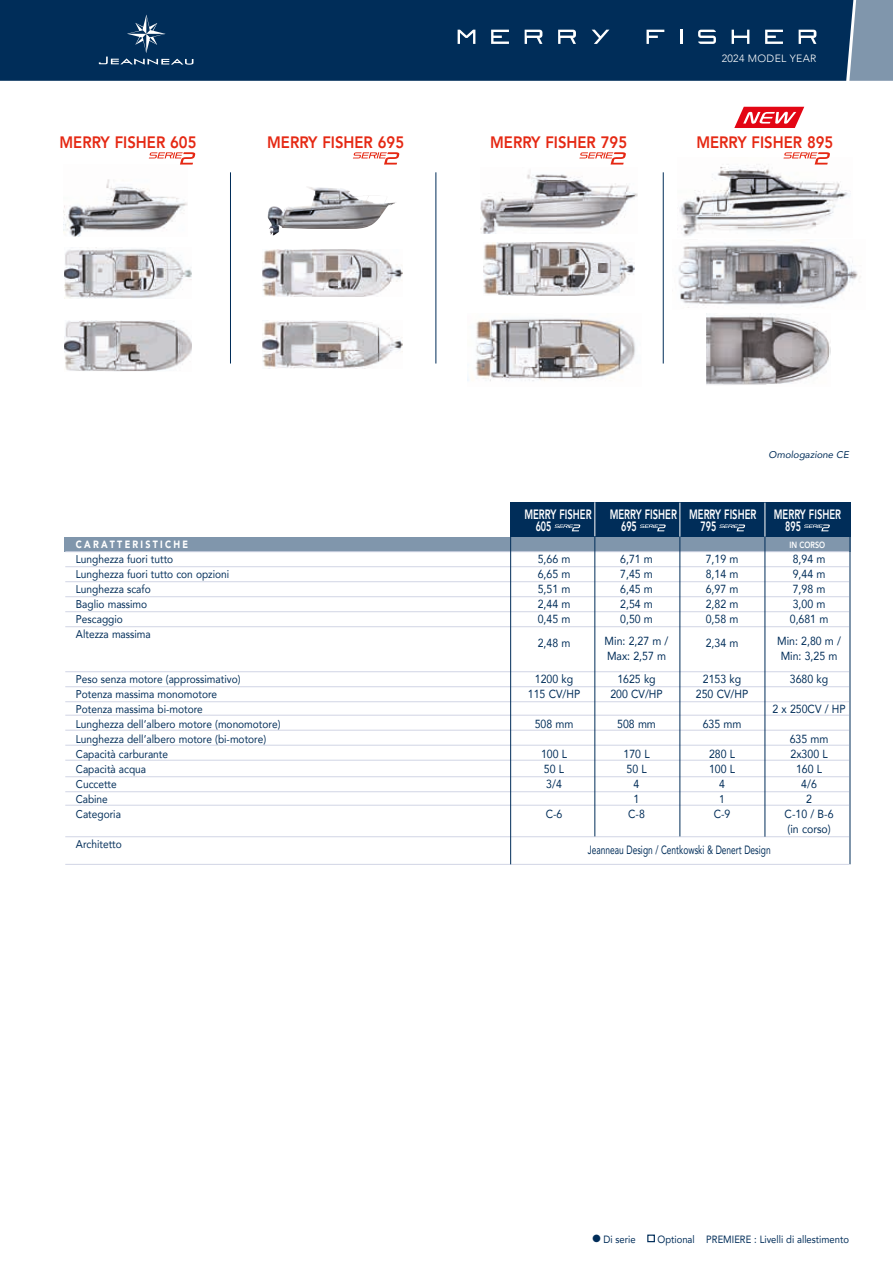
<style>
.page{position:relative;width:893px;height:1263px;background:#fff}
.page>*{position:absolute;margin:0;border:0;box-sizing:border-box;transform-origin:0 0}
.t1{font:800 16.5px "Avenir";color:#e52813;scale:.9 1}
.t2{font:800 13.5px/12px "Avenir";color:#fff;scale:.7 1}
.t3{font:12px "Avenir";color:#002d59;scale:.7 1}
.t4{font:11.7px/15px "Avenir";color:#002d59;scale:.9 1}
.t5{font:11.25px "Avenir";color:#002d59;scale:.9 1}
.t6{font:10.5px "Avenir";color:#002d59;scale:.9 1}
.t7{font:900 10.5px "Avenir";letter-spacing:.25em;color:#fff;scale:.85 1}
.t8{font:300 10.5px "Avenir";letter-spacing:.03em;color:#fff}
.t9{font:italic 9.75px "Avenir";color:#002d59}
.t10{font:800 9px "Avenir";color:#fff;scale:.8 1}
</style>
<div class="page">
<div style="left:853px;top:0;width:40px;height:81px;background:#8096ac"></div>
<div style="left:64px;top:537px;width:786px;height:14px;background:#8096ac"></div>
<div style="left:647px;top:1234px;width:8px;height:8px;border:1px solid #002d59"></div>
<div style="left:510px;top:503px;width:340px;height:34px;background:#002d59"></div>
<hr style="left:65px;top:551px;width:784px;height:1px;background:#d1d5e5">
<hr style="left:65px;top:566px;width:784px;height:1px;background:#d1d5e5">
<hr style="left:65px;top:581px;width:784px;height:1px;background:#d1d5e5">
<hr style="left:65px;top:596px;width:784px;height:1px;background:#d1d5e5">
<hr style="left:65px;top:611px;width:784px;height:1px;background:#d1d5e5">
<hr style="left:65px;top:626px;width:784px;height:1px;background:#d1d5e5">
<hr style="left:65px;top:671px;width:784px;height:1px;background:#d1d5e5">
<hr style="left:65px;top:686px;width:784px;height:1px;background:#d1d5e5">
<hr style="left:65px;top:701px;width:784px;height:1px;background:#d1d5e5">
<hr style="left:65px;top:715px;width:784px;height:1px;background:#d1d5e5">
<hr style="left:65px;top:730px;width:784px;height:1px;background:#d1d5e5">
<hr style="left:65px;top:745px;width:784px;height:1px;background:#d1d5e5">
<hr style="left:65px;top:760px;width:784px;height:1px;background:#d1d5e5">
<hr style="left:65px;top:776px;width:784px;height:1px;background:#d1d5e5">
<hr style="left:65px;top:791px;width:784px;height:1px;background:#d1d5e5">
<hr style="left:65px;top:805px;width:784px;height:1px;background:#d1d5e5">
<hr style="left:65px;top:836px;width:784px;height:1px;background:#d1d5e5">
<hr style="left:65px;top:864px;width:784px;height:1px;background:#d1d5e5">
<div style="left:0;top:0;width:853px;height:81px;background:#002d59"></div>
<hr style="left:765px;top:524px;width:1px;height:313px;background:#002d59">
<hr style="left:594px;top:524px;width:1px;height:312px;background:#002d59">
<hr style="left:679px;top:524px;width:1px;height:312px;background:#002d59">
<hr style="left:510px;top:522px;width:1px;height:342px;background:#002d59">
<svg style="left:99px;top:15px;width:94px;height:50px;background:#174068"></svg>
<hr style="left:850px;top:504px;width:1px;height:360px;background:#002d59">
<svg style="left:804px;top:524px;width:26px;height:7px"></svg>
<svg style="left:719px;top:524px;width:26px;height:7px"></svg>
<svg style="left:640px;top:524px;width:26px;height:7px"></svg>
<svg style="left:554px;top:524px;width:26px;height:7px"></svg>
<svg style="left:458px;top:30px;width:17px;height:14px"></svg>
<svg style="left:491px;top:30px;width:18px;height:14px"></svg>
<svg style="left:525px;top:30px;width:17px;height:14px"></svg>
<svg style="left:558px;top:30px;width:18px;height:14px"></svg>
<svg style="left:592px;top:30px;width:17px;height:14px"></svg>
<svg style="left:646px;top:30px;width:18px;height:14px"></svg>
<svg style="left:680px;top:30px;width:2px;height:14px"></svg>
<svg style="left:698px;top:30px;width:18px;height:14px"></svg>
<svg style="left:732px;top:30px;width:17px;height:14px"></svg>
<svg style="left:765px;top:30px;width:18px;height:14px"></svg>
<svg style="left:799px;top:30px;width:17px;height:14px"></svg>
<img style="left:63px;top:179px;width:125px;height:57px">
<img style="left:677px;top:164px;width:172px;height:72px">
<svg style="left:149px;top:152px;width:46px;height:13px"></svg>
<svg style="left:353px;top:152px;width:46px;height:13px"></svg>
<img style="left:64px;top:321px;width:128px;height:50px">
<img style="left:262px;top:321px;width:140px;height:47px">
<hr style="left:230px;top:172px;width:1px;height:191px;background:#002d59">
<img style="left:267px;top:187px;width:121px;height:48px">
<svg style="left:783px;top:152px;width:47px;height:13px"></svg>
<svg style="left:579px;top:152px;width:47px;height:13px"></svg>
<img style="left:706px;top:314px;width:125px;height:71px">
<hr style="left:663px;top:172px;width:1px;height:191px;background:#002d59">
<img style="left:481px;top:174px;width:156px;height:60px">
<img style="left:468px;top:318px;width:168px;height:63px">
<hr style="left:435px;top:172px;width:1px;height:191px;background:#002d59">
<img style="left:64px;top:249px;width:128px;height:50px">
<img style="left:262px;top:249px;width:140px;height:48px">
<img style="left:483px;top:242px;width:151px;height:53px">
<img style="left:678px;top:243px;width:183px;height:65px">
<hr style="left:765px;top:503px;width:1px;height:34px;background:#fff">
<hr style="left:679px;top:503px;width:1px;height:34px;background:#fff">
<hr style="left:594px;top:502px;width:1px;height:34px;background:#fff">
<svg style="left:734px;top:107px;width:70px;height:21px"></svg>
<p class="t8" style="left:722px;top:52px;width:96px">2024 MODEL YEAR</p>
<h1 class="t1" style="left:60px;top:129px;width:154px">MERRY FISHER 605</h1>
<h1 class="t1" style="left:267px;top:129px;width:154px">MERRY FISHER 695</h1>
<h1 class="t1" style="left:490px;top:129px;width:154px">MERRY FISHER 795</h1>
<h1 class="t1" style="left:696px;top:129px;width:154px">MERRY FISHER 895</h1>
<p class="t9" style="left:769px;top:448px;width:82px">Omologazione CE</p>
<p class="t2" style="left:536px;top:509px;width:81px;text-indent:-11px">MERRY FISHER<br>605</p>
<p class="t2" style="left:621px;top:509px;width:81px;text-indent:-11px">MERRY FISHER<br>695</p>
<p class="t2" style="left:700px;top:509px;width:81px;text-indent:-11px">MERRY FISHER<br>795</p>
<p class="t2" style="left:785px;top:509px;width:81px;text-indent:-11px">MERRY FISHER<br>895</p>
<p class="t7" style="left:76px;top:535px;width:133px">CARATTERISTICHE</p>
<p class="t5" style="left:76px;top:550px;width:110px">Lunghezza fuori tutto</p>
<p class="t4" style="left:538px;top:551px;width:38px">5,66 m</p>
<p class="t4" style="left:620px;top:551px;width:38px">6,71 m</p>
<p class="t4" style="left:706px;top:551px;width:38px">7,19 m</p>
<p class="t4" style="left:793px;top:551px;width:38px">8,94 m</p>
<p class="t5" style="left:76px;top:565px;width:172px">Lunghezza fuori tutto con opzioni</p>
<p class="t4" style="left:538px;top:566px;width:38px">6,65 m</p>
<p class="t4" style="left:620px;top:566px;width:38px">7,45 m</p>
<p class="t4" style="left:706px;top:566px;width:38px">8,14 m</p>
<p class="t4" style="left:793px;top:566px;width:38px">9,44 m</p>
<p class="t5" style="left:76px;top:580px;width:85px">Lunghezza scafo</p>
<p class="t4" style="left:538px;top:581px;width:38px">5,51 m</p>
<p class="t4" style="left:620px;top:581px;width:38px">6,45 m</p>
<p class="t4" style="left:706px;top:581px;width:38px">6,97 m</p>
<p class="t4" style="left:793px;top:581px;width:38px">7,98 m</p>
<p class="t5" style="left:76px;top:595px;width:81px">Baglio massimo</p>
<p class="t4" style="left:538px;top:596px;width:38px">2,44 m</p>
<p class="t4" style="left:620px;top:596px;width:38px">2,54 m</p>
<p class="t4" style="left:706px;top:596px;width:38px">2,82 m</p>
<p class="t4" style="left:793px;top:596px;width:38px">3,00 m</p>
<p class="t5" style="left:76px;top:610px;width:54px">Pescaggio</p>
<p class="t4" style="left:538px;top:611px;width:38px">0,45 m</p>
<p class="t4" style="left:620px;top:611px;width:38px">0,50 m</p>
<p class="t4" style="left:706px;top:611px;width:38px">0,58 m</p>
<p class="t4" style="left:790px;top:611px;width:44px">0,681 m</p>
<p class="t5" style="left:76px;top:625px;width:85px">Altezza massima</p>
<p class="t4" style="left:538px;top:635px;width:38px">2,48 m</p>
<p class="t4" style="left:605px;top:633px;width:72px">Min: 2,27 m /</p>
<p class="t4" style="left:706px;top:635px;width:38px">2,34 m</p>
<p class="t4" style="left:777px;top:633px;width:72px">Min: 2,80 m /</p>
<p class="t4" style="left:607px;top:648px;width:67px">Max: 2,57 m</p>
<p class="t4" style="left:781px;top:648px;width:65px">Min: 3,25 m</p>
<p class="t5" style="left:76px;top:670px;width:184px">Peso senza motore (approssimativo)</p>
<p class="t4" style="left:535px;top:671px;width:44px">1200 kg</p>
<p class="t4" style="left:617px;top:671px;width:44px">1625 kg</p>
<p class="t4" style="left:703px;top:671px;width:44px">2153 kg</p>
<p class="t4" style="left:790px;top:671px;width:44px">3680 kg</p>
<p class="t5" style="left:76px;top:685px;width:159px">Potenza massima monomotore</p>
<p class="t4" style="left:528px;top:686px;width:60px">115 CV/HP</p>
<p class="t4" style="left:610px;top:686px;width:60px">200 CV/HP</p>
<p class="t4" style="left:696px;top:686px;width:60px">250 CV/HP</p>
<p class="t5" style="left:76px;top:700px;width:143px">Potenza massima bi-motore</p>
<p class="t4" style="left:772px;top:701px;width:83px">2 x 250CV / HP</p>
<p class="t5" style="left:76px;top:715px;width:229px">Lunghezza dell’albero motore (monomotore)</p>
<p class="t4" style="left:535px;top:716px;width:45px">508 mm</p>
<p class="t4" style="left:617px;top:716px;width:45px">508 mm</p>
<p class="t4" style="left:703px;top:716px;width:45px">635 mm</p>
<p class="t5" style="left:76px;top:730px;width:213px">Lunghezza dell’albero motore (bi-motore)</p>
<p class="t4" style="left:790px;top:731px;width:45px">635 mm</p>
<p class="t5" style="left:76px;top:745px;width:104px">Capacità carburante</p>
<p class="t4" style="left:541px;top:746px;width:30px">100 L</p>
<p class="t4" style="left:623px;top:746px;width:30px">170 L</p>
<p class="t4" style="left:709px;top:746px;width:30px">280 L</p>
<p class="t4" style="left:790px;top:746px;width:43px">2x300 L</p>
<p class="t5" style="left:76px;top:760px;width:80px">Capacità acqua</p>
<p class="t4" style="left:544px;top:761px;width:24px">50 L</p>
<p class="t4" style="left:626px;top:761px;width:24px">50 L</p>
<p class="t4" style="left:709px;top:761px;width:30px">100 L</p>
<p class="t4" style="left:796px;top:761px;width:30px">160 L</p>
<p class="t5" style="left:76px;top:775px;width:47px">Cuccette</p>
<p class="t4" style="left:546px;top:776px;width:19px">3/4</p>
<p class="t4" style="left:634px;top:776px;width:8px">4</p>
<p class="t4" style="left:719px;top:776px;width:8px">4</p>
<p class="t4" style="left:801px;top:776px;width:19px">4/6</p>
<p class="t5" style="left:76px;top:790px;width:37px">Cabine</p>
<p class="t4" style="left:634px;top:791px;width:8px">1</p>
<p class="t5" style="left:719px;top:790px;width:8px">1</p>
<p class="t4" style="left:806px;top:791px;width:8px">2</p>
<p class="t5" style="left:76px;top:805px;width:52px">Categoria</p>
<p class="t4" style="left:546px;top:806px;width:20px">C-6</p>
<p class="t4" style="left:628px;top:806px;width:20px">C-8</p>
<p class="t4" style="left:714px;top:806px;width:20px">C-9</p>
<p class="t4" style="left:785px;top:806px;width:56px">C-10 / B-6 (in corso)</p>
<p class="t5" style="left:76px;top:835px;width:53px">Architetto</p>
<p class="t10" style="left:789px;top:538px;width:46px">IN CORSO</p>
<p class="t3" style="left:588px;top:840px;width:263px">Jeanneau Design / Centkowski &amp; Denert Design</p>
<p class="t6" style="left:593px;top:1230px;width:49px">● Di serie</p>
<p class="t6" style="left:657px;top:1230px;width:214px">Optional PREMIERE : Livelli di allestimento</p>
</div>
